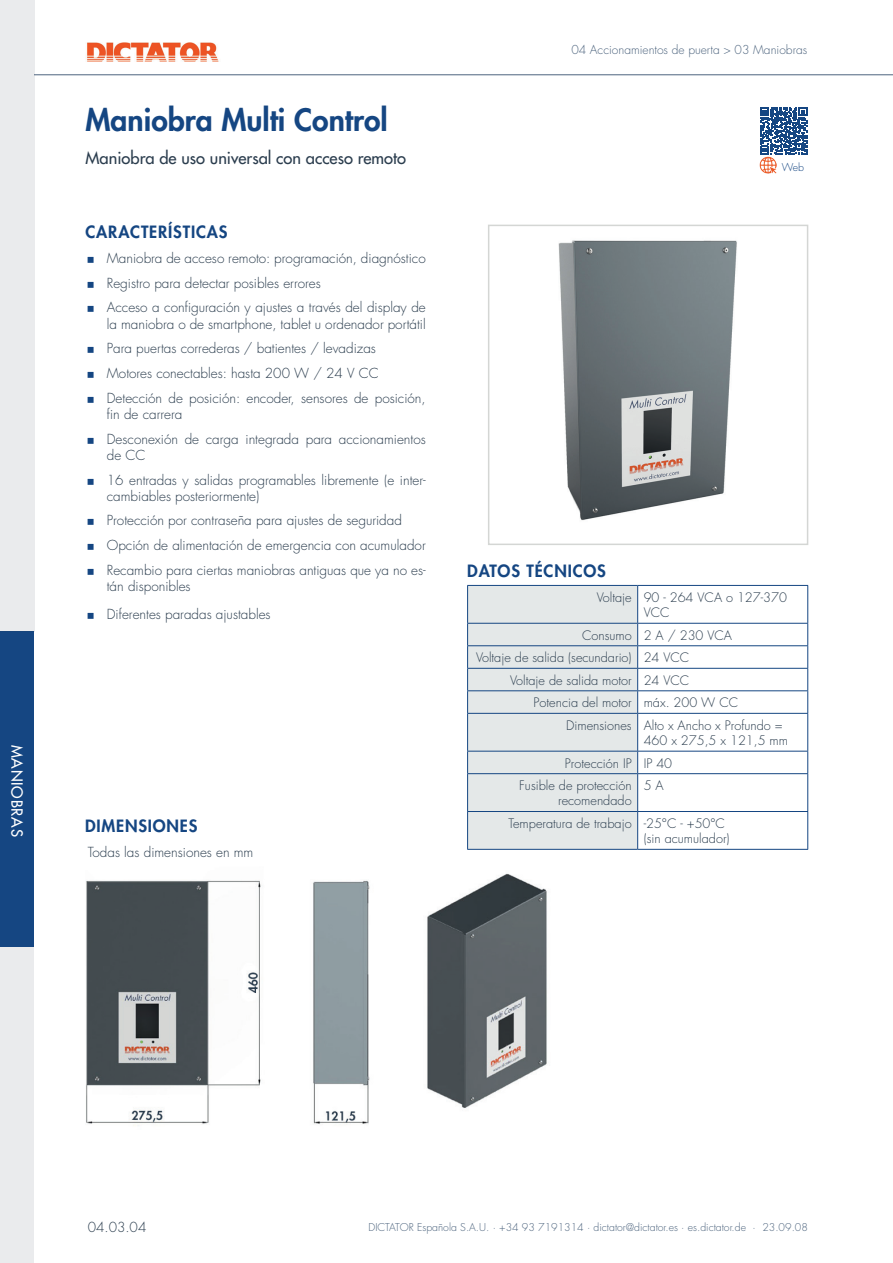
<style>
.page{position:relative;width:893px;height:1263px;background:#fff}
.page>*{position:absolute;margin:0;border:0;box-sizing:border-box;transform-origin:0 0}
.t1{font:800 30px "Futura Std";color:#154682}
.t2{font:800 16.5px "Futura Std";letter-spacing:.05em;color:#154682}
.t3{font:500 16.5px "Futura Std";color:#2b3d4e}
.t4{font:500 15px "Futura Std";letter-spacing:.05em;color:#fff}
.t5{font:300 13.5px/24.8px "Futura Std";color:#2b3d4e}
.t6{font:300 12.75px/15.3px "Futura Std";color:#2b3d4e}
.t7{font:300 12px "Futura Std";color:#4d647e}
.t8{font:300 10.5px "Futura Std";color:#4d647e}
.t9{font:300 10.5px "Futura Std";color:#154682}
</style>
<div class="page">
<img style="left:87px;top:43px;width:132px;height:19px">
<hr style="left:34px;top:74px;width:859px;height:1px;background:#4d647e">
<div style="left:0;top:631px;width:34px;height:316px;background:#154682"></div>
<div style="left:0;top:0;width:34px;height:316px;background:#eaebed"></div>
<div style="left:0;top:316px;width:34px;height:315px;background:#eaebed"></div>
<div style="left:0;top:947px;width:34px;height:316px;background:#eaebed"></div>
<img style="left:558px;top:240px;width:179px;height:281px">
<div style="left:488px;top:225px;width:320px;height:320px;border:2px solid #d4d6d4"></div>
<img style="left:86px;top:873px;width:461px;height:253px">
<hr style="left:638px;top:585px;width:170px;height:1px;background:#154682">
<hr style="left:807px;top:586px;width:1px;height:37px;background:#154682">
<hr style="left:638px;top:623px;width:170px;height:1px;background:#154682">
<hr style="left:638px;top:645px;width:170px;height:1px;background:#154682">
<hr style="left:638px;top:668px;width:170px;height:1px;background:#154682">
<hr style="left:638px;top:690px;width:170px;height:1px;background:#154682">
<svg style="left:807px;top:624px;width:1px;height:89px"></svg>
<hr style="left:638px;top:713px;width:170px;height:1px;background:#154682">
<hr style="left:807px;top:714px;width:1px;height:37px;background:#154682">
<hr style="left:638px;top:751px;width:170px;height:1px;background:#154682">
<svg style="left:467px;top:585px;width:171px;height:264px;background:#dce2e4"></svg>
<svg style="left:807px;top:751px;width:1px;height:22px"></svg>
<hr style="left:467px;top:773px;width:171px;height:1px;background:#154682">
<hr style="left:467px;top:774px;width:1px;height:37px;background:#154682">
<hr style="left:638px;top:773px;width:170px;height:1px;background:#154682">
<hr style="left:637px;top:774px;width:1px;height:37px;background:#154682">
<hr style="left:807px;top:774px;width:1px;height:37px;background:#154682">
<hr style="left:467px;top:811px;width:171px;height:1px;background:#154682">
<hr style="left:467px;top:812px;width:1px;height:37px;background:#154682">
<hr style="left:638px;top:811px;width:170px;height:1px;background:#154682">
<hr style="left:637px;top:812px;width:1px;height:37px;background:#154682">
<hr style="left:807px;top:812px;width:1px;height:37px;background:#154682">
<hr style="left:467px;top:849px;width:171px;height:1px;background:#154682">
<hr style="left:638px;top:849px;width:170px;height:1px;background:#154682">
<svg style="left:760px;top:107px;width:47px;height:48px"></svg>
<img style="left:759px;top:157px;width:17px;height:17px">
<p class="t4" style="left:26px;top:745px;width:93px;rotate:90deg">MANIOBRAS</p>
<h1 class="t1" style="left:86px;top:101px;width:304px">Maniobra Multi Control</h1>
<p class="t3" style="left:86px;top:148px;width:322px">Maniobra de uso universal con acceso remoto</p>
<p class="t2" style="left:86px;top:222px;width:143px">CARACTERÍSTICAS</p>
<p class="t5" style="left:107px;top:246px;width:320px">Maniobra de acceso remoto: programación, diagnóstico<br>Registro para detectar posibles errores<br>Acceso a configuración y ajustes a través del display de</p>
<p class="t5" style="left:107px;top:312px;width:320px">la maniobra o de smartphone, tablet u ordenador portátil Para puertas correderas / batientes / levadizas<br>Motores conectables: hasta 200 W / 24 V CC Detección de posición: encoder, sensores de posición,</p>
<p class="t5" style="left:107px;top:402px;width:320px">fin de carrera<br>Desconexión de carga integrada para accionamientos</p>
<p class="t5" style="left:107px;top:443px;width:320px">de CC<br>16 entradas y salidas programables libremente (e inter-</p>
<p class="t5" style="left:107px;top:484px;width:320px">cambiables posteriormente)<br>Protección por contraseña para ajustes de seguridad Opción de alimentación de emergencia con acumulador Recambio para ciertas maniobras antiguas que ya no es-</p>
<p class="t5" style="left:107px;top:572px;width:165px;line-height:28.3px">tán disponibles<br>Diferentes paradas ajustables</p>
<p class="t2" style="left:85px;top:816px;width:114px">DIMENSIONES</p>
<p class="t5" style="left:88px;top:840px;width:167px">Todas las dimensiones en mm</p>
<p class="t7" style="left:571px;top:42px;width:237px">04 Accionamientos de puerta &gt; 03 Maniobras</p>
<p class="t9" style="left:782px;top:161px;width:24px">Web</p>
<p class="t2" style="left:467px;top:561px;width:140px">DATOS TÉCNICOS</p>
<p class="t6" style="left:644px;top:590px;width:145px;text-indent:-47px">Voltaje 90 - 264 VCA o 127-370<br>VCC</p>
<p class="t6" style="left:582px;top:628px;width:152px">Consumo 2 A / 230 VCA</p>
<p class="t6" style="left:476px;top:650px;width:215px">Voltaje de salida (secundario) 24 VCC</p>
<p class="t6" style="left:510px;top:673px;width:181px">Voltaje de salida motor 24 VCC</p>
<p class="t6" style="left:534px;top:695px;width:206px">Potencia del motor máx. 200 W CC</p>
<p class="t6" style="left:566px;top:718px;width:218px">Dimensiones Alto x Ancho x Profundo =</p>
<p class="t6" style="left:644px;top:733px;width:146px">460 x 275,5 x 121,5 mm</p>
<p class="t6" style="left:565px;top:756px;width:109px">Protección IP IP 40</p>
<p class="t6" style="left:519px;top:778px;width:114px">Fusible de protección</p>
<p class="t6" style="left:558px;top:793px;width:75px">recomendado</p>
<p class="t6" style="left:644px;top:778px;width:22px">5 A</p>
<p class="t6" style="left:644px;top:816px;width:87px;text-indent:-135px">Temperatura de trabajo -25°C - +50°C (sin acumulador)</p>
<p class="t5" style="left:88px;top:1215px;width:60px">04.03.04</p>
<p class="t8" style="left:368px;top:1221px;width:441px">DICTATOR Española S.A.U. · +34 93 7191314 · dictator@dictator.es · es.dictator.de · 23.09.08</p>
</div>
